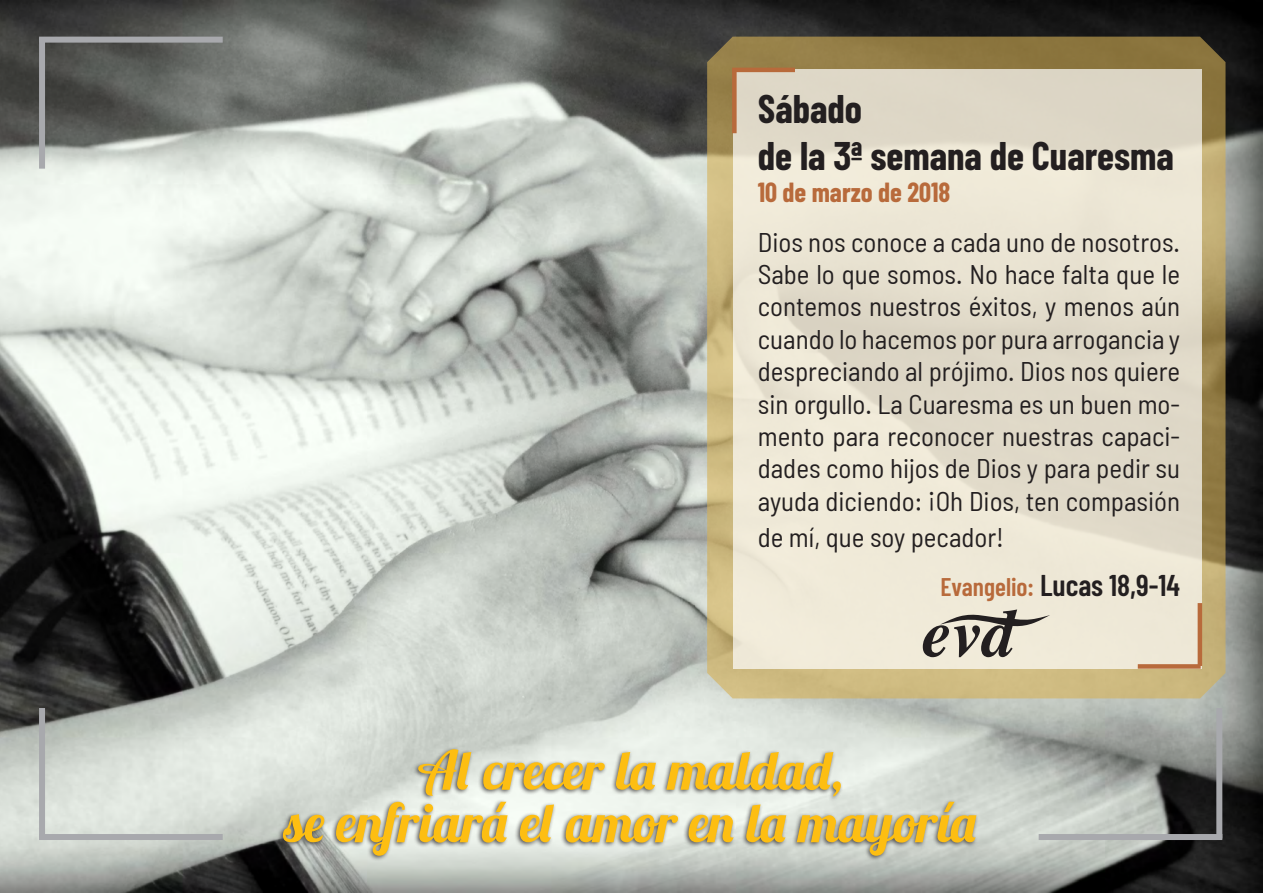
<style>
.page{position:relative;width:1263px;height:893px;background:#fff}
.page>*{position:absolute;margin:0;border:0;box-sizing:border-box;transform-origin:0 0}
.t1{font:54px/52.5px "Lobster 1.3";color:#fdbe12;text-align:center}
.t2{font:700 39px/46.8px "Barlow Condensed";color:#231f20}
.t3{font:600 30px "Barlow Condensed";color:#231f20}
.t4{font:semi-condensed 27px/32.4px "Barlow";color:#231f20;text-align:justify}
.t5{font:700 27px "Barlow Condensed";color:#b86a3b}
.s1{font-size:25.5px;color:#b86a3b}
</style>
<div class="page">
<img style="left:0;top:0;width:1263px;height:893px">
<svg style="left:707px;top:37px;width:518px;height:661px;background:#b19d66"></svg>
<div style="left:277px;top:747px;width:702px;height:115px;background:#231f20;opacity:.75"></div>
<div style="left:39px;top:38px;width:6px;height:131px;background:#a8a9ad"></div>
<div style="left:39px;top:37px;width:184px;height:6px;background:#a8a9ad"></div>
<div style="left:1216px;top:708px;width:6px;height:130px;background:#a8a9ad"></div>
<div style="left:1039px;top:834px;width:183px;height:6px;background:#a8a9ad"></div>
<div style="left:39px;top:708px;width:6px;height:130px;background:#a8a9ad"></div>
<div style="left:39px;top:834px;width:184px;height:6px;background:#a8a9ad"></div>
<div style="left:734px;top:69px;width:468px;height:600px;background:linear-gradient(to right,#ece6d5,#e3ddcc)"></div>
<div style="left:732px;top:70px;width:5px;height:63px;background:#b86a3b"></div>
<hr style="left:732px;top:68px;width:63px;height:4px;background:#b86a3b">
<div style="left:1197px;top:603px;width:5px;height:63px;background:#b86a3b"></div>
<div style="left:1138px;top:664px;width:62px;height:5px;background:#b86a3b"></div>
<svg style="left:923px;top:609px;width:127px;height:48px;background:#b1aca0"></svg>
<p class="t2" style="left:758px;top:85px;width:418px">Sábado<br>de la 3ª semana de Cuaresma</p>
<p class="t5" style="left:758px;top:176px;width:194px">10 de marzo de 2018</p>
<p class="t4" style="left:758px;top:225px;width:424px">Dios nos conoce a cada uno de nosotros.<br>Sabe lo que somos. No hace falta que le contemos nuestros éxitos, y menos aún cuando lo hacemos por pura arrogancia y despreciando al prójimo. Dios nos quiere sin orgullo. La Cuaresma es un buen mo&shy;mento para reconocer nuestras capaci&shy;dades como hijos de Dios y para pedir su ayuda diciendo: ¡Oh Dios, ten compasión</p>
<p class="t4" style="left:758px;top:520px;width:248px">de mí, que soy pecador!</p>
<p class="t3" style="left:940px;top:566px;width:241px"><span class="s1">Evangelio:</span> Lucas 18,9-14</p>
<p class="t1" style="left:283px;top:743px;width:695px">Al crecer la maldad,<br>se enfriará el amor en la mayoría</p>
</div>
